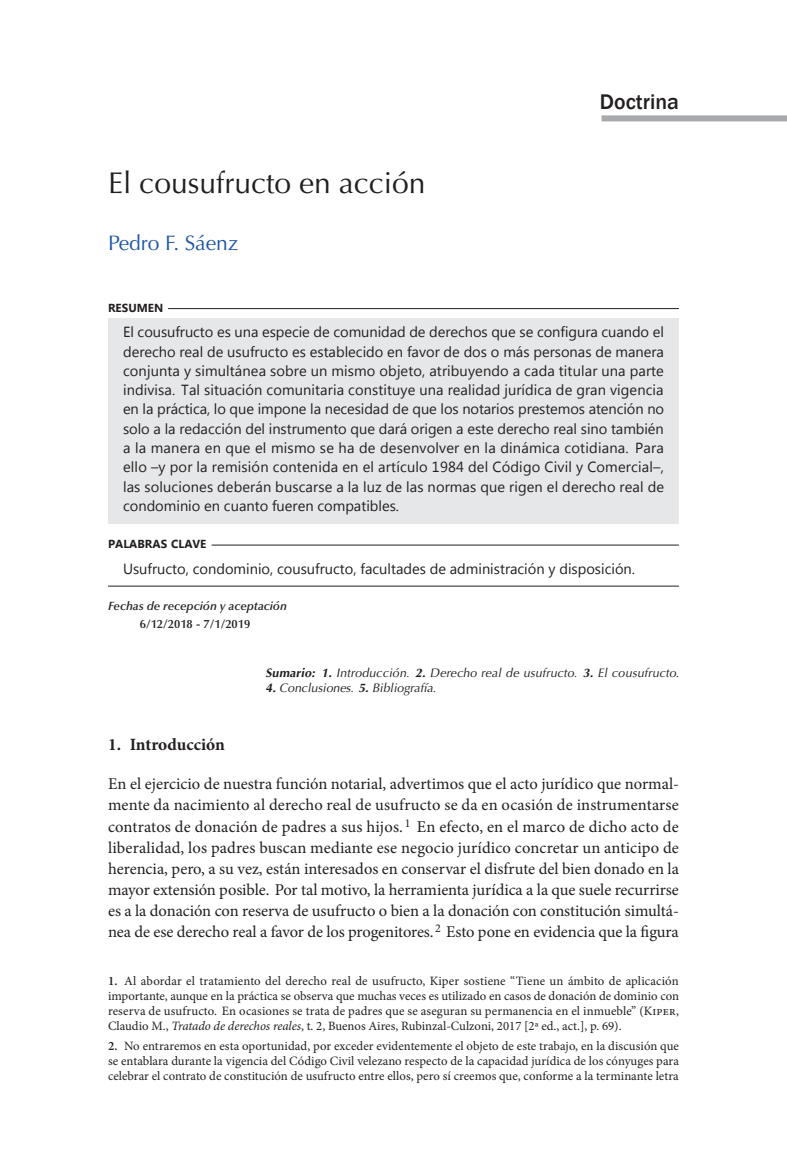
<style>
.page{position:relative;width:787px;height:1170px;background:#fff}
.page>*{position:absolute;margin:0;border:0;box-sizing:border-box;transform-origin:0 0}
.t1{font:30px "Optima LT Std";color:#231f20}
.t2{font:500 21.75px "Franklin Gothic";color:#231f20}
.t3{font:21px "Optima LT Std";color:#1e56a6}
.t4{font:700 17.25px "Minion Pro";letter-spacing:-.005em;color:#231f20}
.t5{font:16.5px/21.1px "Minion Pro";color:#231f20;text-align:justify}
.t6{font:14.7px/19.4px "Lao UI";color:#231f20;text-align:justify}
.t7{font:12.75px/15px "Minion Pro";color:#231f20;text-align:justify}
.t8{font:italic 12.3px/15.5px "Optima LT Std";color:#231f20}
.t9{font:italic 600 12px/18.1px "Optima LT Std";color:#231f20;text-align:center}
.t10{font:700 11.7px "Lao UI";color:#231f20}
.s1{font-style:normal}
.s2{font-weight:700}
.s3{font-style:inherit}
.s4{font-weight:600}
.s5{font-style:italic}
</style>
<div class="page">
<div style="left:601px;top:115px;width:186px;height:6px;background:#a8a9ad"></div>
<div style="left:108px;top:318px;width:571px;height:206px;background:#e6e7e9"></div>
<hr style="left:168px;top:308px;width:511px;height:1px;background:#231f20">
<hr style="left:212px;top:544px;width:467px;height:1px;background:#231f20">
<hr style="left:108px;top:585px;width:571px;height:1px;background:#231f20">
<h1 class="t1" style="left:108px;top:165px;width:319px">El cousufructo en acción</h1>
<h3 class="t3" style="left:108px;top:231px;width:132px">Pedro F. Sáenz</h3>
<h2 class="t2" style="left:600px;top:88px;width:80px">Doctrina</h2>
<p class="t10" style="left:108px;top:300px;width:57px">RESUMEN</p>
<p class="t6" style="left:123px;top:322px;width:542px">El cousufructo es una especie de comunidad de derechos que se configura cuando el derecho real de usufructo es establecido en favor de dos o más personas de manera conjunta y simultánea sobre un mismo objeto, atribuyendo a cada titular una parte indivisa. Tal situación comunitaria constituye una realidad jurídica de gran vigencia en la práctica, lo que impone la necesidad de que los notarios prestemos atención no solo a la redacción del instrumento que dará origen a este derecho real sino también a la manera en que el mismo se ha de desenvolver en la dinámica cotidiana. Para ello –y por la remisión contenida en el artículo 1984 del Código Civil y Comercial–, las soluciones deberán buscarse a la luz de las normas que rigen el derecho real de condominio en cuanto fueren compatibles.</p>
<p class="t10" style="left:108px;top:536px;width:100px">PALABRAS CLAVE</p>
<p class="t6" style="left:123px;top:558px;width:513px">Usufructo, condominio, cousufructo, facultades de administración y disposición.</p>
<p class="t9" style="left:108px;top:597px;width:180px">Fechas de recepción y aceptación<br><span class="s1">6/12/2018</span> - <span class="s1">7/1/2019</span></p>
<p class="t8" style="left:265px;top:665px;width:418px"><span class="s2">Sumario: 1.</span> Introducción<span class="s3">.</span> <span class="s2">2.</span> Derecho real de usufructo<span class="s3">.</span> <span class="s2">3.</span> El cousufructo<span class="s3">.<br></span><span class="s2">4.</span>Conclusiones<span class="s3">.</span> <span class="s2">5.</span>Bibliografía<span class="s3">.</span></p>
<p class="t4" style="left:108px;top:732px;width:118px">1. Introducción</p>
<p class="t5" style="left:108px;top:773px;width:572px">En el ejercicio de nuestra función notarial, advertimos que el acto jurídico que normal&shy;mente da nacimiento al derecho real de usufructo se da en ocasión de instrumentarse contratos de donación de padres a sus hijos. <sup>1</sup> En efecto, en el marco de dicho acto de liberalidad, los padres buscan mediante ese negocio jurídico concretar un anticipo de herencia, pero, a su vez, están interesados en conservar el disfrute del bien donado en la mayor extensión posible. Por tal motivo, la herramienta jurídica a la que suele recurrirse es a la donación con reserva de usufructo o bien a la donación con constitución simultá&shy;nea de ese derecho real a favor de los progenitores.<sup>2</sup> Esto pone en evidencia que la figura</p>
<p class="t7" style="left:108px;top:973px;width:572px"><span class="s4">1.</span> Al abordar el tratamiento del derecho real de usufructo, Kiper sostiene “Tiene un ámbito de aplicación importante, aunque en la práctica se observa que muchas veces es utilizado en casos de donación de dominio con reserva de usufructo. En ocasiones se trata de padres que se aseguran su permanencia en el inmueble” (Kiper, Claudio M., <span class="s5">Tratado de derechos reales</span>, t. 2, Buenos Aires, Rubinzal-Culzoni, 2017 [2ª ed., act.], p. 69).</p>
<p class="t7" style="left:108px;top:1038px;width:572px"><span class="s4">2.</span> No entraremos en esta oportunidad, por exceder evidentemente el objeto de este trabajo, en la discusión que se entablara durante la vigencia del Código Civil velezano respecto de la capacidad jurídica de los cónyuges para celebrar el contrato de constitución de usufructo entre ellos, pero sí creemos que, conforme a la terminante letra</p>
</div>
